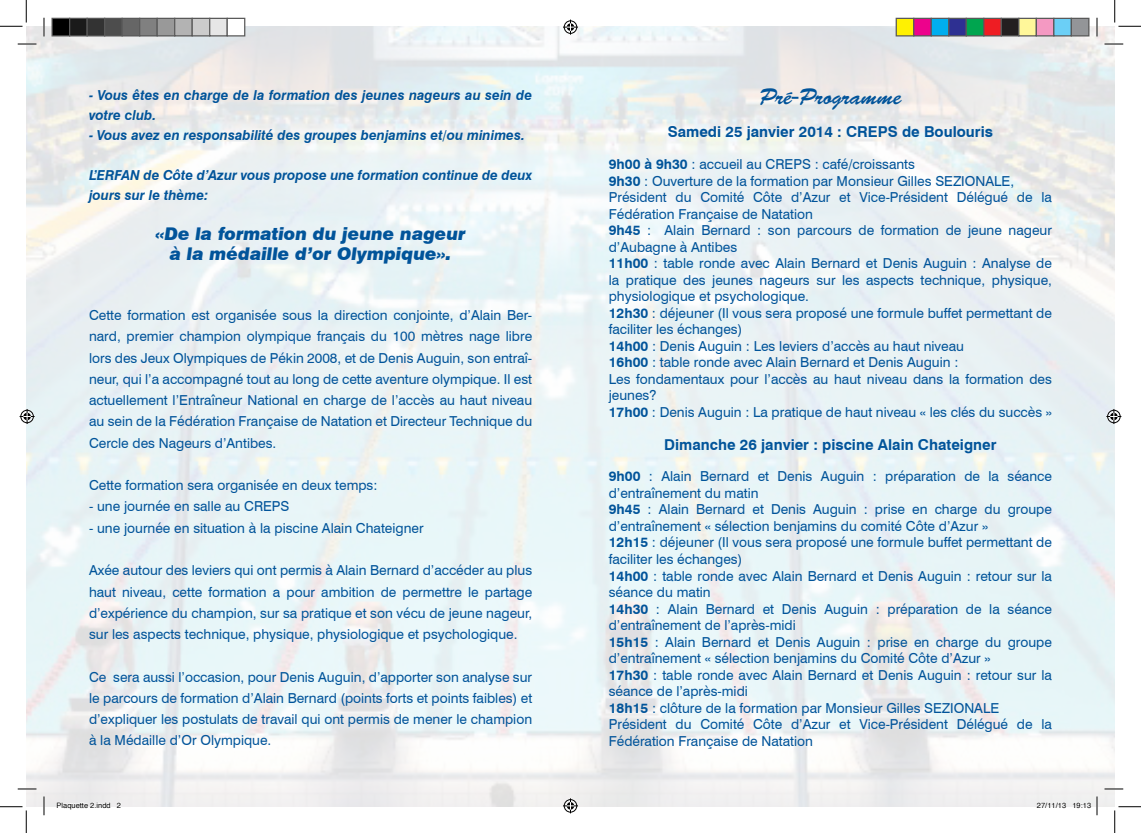
<style>
.page{position:relative;width:1141px;height:833px;background:#fff}
.page>*{position:absolute;margin:0;border:0;box-sizing:border-box;transform-origin:0 0}
.t1{font:22.5px "Brush Script Std";color:#01549a}
.t2{font:italic 900 17.5px/20px "Swiss 721 BT";color:#01549a;text-align:center}
.t3{font:700 15px "Swiss 721 BT";color:#01549a}
.t4{font:13.75px/16.5px "Swiss 721 BT";color:#01549a;text-align:justify}
.t5{font:italic 700 13.75px/20px "Swiss 721 BT";color:#01549a}
.t6{font:7.5px "Helvetica";color:#000}
.s1{font-weight:700}
</style>
<div class="page">
<svg style="left:18px;top:43px;width:18px;height:2px"></svg>
<svg style="left:1104px;top:43px;width:19px;height:2px"></svg>
<svg style="left:18px;top:787px;width:18px;height:2px"></svg>
<svg style="left:1104px;top:787px;width:19px;height:2px"></svg>
<svg style="left:43px;top:18px;width:2px;height:18px"></svg>
<svg style="left:43px;top:796px;width:2px;height:18px"></svg>
<svg style="left:1096px;top:18px;width:1px;height:18px"></svg>
<svg style="left:0;top:0;width:27px;height:27px"></svg>
<svg style="left:0;top:806px;width:27px;height:26px"></svg>
<svg style="left:1114px;top:0;width:26px;height:27px"></svg>
<svg style="left:1114px;top:806px;width:26px;height:26px"></svg>
<svg style="left:563px;top:20px;width:15px;height:15px"></svg>
<svg style="left:563px;top:797px;width:15px;height:15px"></svg>
<svg style="left:20px;top:409px;width:15px;height:15px"></svg>
<svg style="left:1106px;top:409px;width:15px;height:15px"></svg>
<div style="left:52px;top:18px;width:18px;height:18px;background:#000"></div>
<div style="left:51px;top:18px;width:19px;height:18px;border:1px solid #595959"></div>
<div style="left:70px;top:18px;width:17px;height:18px;background:#1a1a1a"></div>
<div style="left:69px;top:18px;width:19px;height:18px;border:1px solid #595959"></div>
<div style="left:87px;top:18px;width:18px;height:18px;background:#333"></div>
<div style="left:86px;top:18px;width:19px;height:18px;border:1px solid #595959"></div>
<div style="left:105px;top:18px;width:17px;height:18px;background:#4d4d4d"></div>
<div style="left:104px;top:18px;width:19px;height:18px;border:1px solid #595959"></div>
<div style="left:122px;top:18px;width:18px;height:18px;background:#666"></div>
<div style="left:121px;top:18px;width:19px;height:18px;border:1px solid #595959"></div>
<div style="left:140px;top:18px;width:17px;height:18px;background:#808080"></div>
<div style="left:139px;top:18px;width:19px;height:18px;border:1px solid #595959"></div>
<div style="left:157px;top:18px;width:18px;height:18px;background:#999"></div>
<div style="left:156px;top:18px;width:19px;height:18px;border:1px solid #595959"></div>
<div style="left:175px;top:18px;width:17px;height:18px;background:#b3b3b3"></div>
<div style="left:174px;top:18px;width:19px;height:18px;border:1px solid #595959"></div>
<div style="left:192px;top:18px;width:18px;height:18px;background:#ccc"></div>
<div style="left:191px;top:18px;width:19px;height:18px;border:1px solid #595959"></div>
<div style="left:210px;top:18px;width:17px;height:18px;background:#e6e6e6"></div>
<div style="left:209px;top:18px;width:19px;height:18px;border:1px solid #595959"></div>
<div style="left:226px;top:18px;width:19px;height:18px;border:1px solid #595959"></div>
<div style="left:896px;top:18px;width:17px;height:18px;background:#fff101"></div>
<div style="left:895px;top:18px;width:19px;height:18px;border:1px solid #595959"></div>
<div style="left:913px;top:18px;width:18px;height:18px;background:#ed028c"></div>
<div style="left:913px;top:18px;width:18px;height:18px;border:1px solid #595959"></div>
<div style="left:931px;top:18px;width:17px;height:18px;background:#00aeef"></div>
<div style="left:930px;top:18px;width:19px;height:18px;border:1px solid #595959"></div>
<div style="left:948px;top:18px;width:18px;height:18px;background:#2e3092"></div>
<div style="left:948px;top:18px;width:18px;height:18px;border:1px solid #595959"></div>
<div style="left:966px;top:18px;width:17px;height:18px;background:#00a54f"></div>
<div style="left:965px;top:18px;width:19px;height:18px;border:1px solid #595959"></div>
<div style="left:983px;top:18px;width:18px;height:18px;background:#ee1d23"></div>
<div style="left:983px;top:18px;width:18px;height:18px;border:1px solid #595959"></div>
<div style="left:1001px;top:18px;width:17px;height:18px;background:#231f20"></div>
<div style="left:1000px;top:18px;width:19px;height:18px;border:1px solid #595959"></div>
<div style="left:1018px;top:18px;width:18px;height:18px;background:#fff79a"></div>
<div style="left:1018px;top:18px;width:18px;height:18px;border:1px solid #595959"></div>
<div style="left:1036px;top:18px;width:17px;height:18px;background:#f499c2"></div>
<div style="left:1035px;top:18px;width:19px;height:18px;border:1px solid #595959"></div>
<div style="left:1053px;top:18px;width:18px;height:18px;background:#6bcff6"></div>
<div style="left:1053px;top:18px;width:18px;height:18px;border:1px solid #595959"></div>
<div style="left:1071px;top:18px;width:17px;height:18px;background:#939598"></div>
<div style="left:1070px;top:18px;width:19px;height:18px;border:1px solid #595959"></div>
<svg style="left:57px;top:801px;width:54px;height:6px"></svg>
<svg style="left:1036px;top:801px;width:30px;height:6px"></svg>
<svg style="left:1072px;top:796px;width:25px;height:18px"></svg>
<p class="t5" style="left:89px;top:84px;width:444px">- Vous êtes en charge de la formation des jeunes nageurs au sein de votre club.</p>
<p class="t5" style="left:89px;top:124px;width:437px">- Vous avez en responsabilité des groupes benjamins et/ou minimes.</p>
<p class="t5" style="left:89px;top:164px;width:444px">L’ERFAN de Côte d’Azur vous propose une formation continue de deux jours sur le thème:</p>
<p class="t2" style="left:155px;top:223px;width:312px">«De la formation du jeune nageur à la médaille d’or Olympique».</p>
<p class="t4" style="left:89px;top:304px;width:444px;line-height:21.2px">Cette formation est organisée sous la direction conjointe, d’Alain Ber&shy;nard, premier champion olympique français du 100 mètres nage libre lors des Jeux Olympiques de Pékin 2008, et de Denis Auguin, son entraî&shy;neur, qui l’a accompagné tout au long de cette aventure olympique. Il est actuellement l’Entraîneur National en charge de l’accès au haut niveau au sein de la Fédération Française de Natation et Directeur Technique du Cercle des Nageurs d’Antibes.</p>
<p class="t4" style="left:89px;top:476px;width:290px">Cette formation sera organisée en deux temps:</p>
<p class="t4" style="left:89px;top:498px;width:202px">- une journée en salle au CREPS</p>
<p class="t4" style="left:89px;top:519px;width:336px">- une journée en situation à la piscine Alain Chateigner</p>
<p class="t4" style="left:89px;top:559px;width:444px;line-height:21.2px">Axée autour des leviers qui ont permis à Alain Bernard d’accéder au plus haut niveau, cette formation a pour ambition de permettre le partage d’expérience du champion, sur sa pratique et son vécu de jeune nageur, sur les aspects technique, physique, physiologique et psychologique.</p>
<p class="t4" style="left:89px;top:665px;width:444px;line-height:21.2px">Ce sera aussi l’occasion, pour Denis Auguin, d’apporter son analyse sur le parcours de formation d’Alain Bernard (points forts et points faibles) et d’expliquer les postulats de travail qui ont permis de mener le champion à la Médaille d’Or Olympique.</p>
<h1 class="t1" style="left:759px;top:84px;width:143px">Pré-Programme</h1>
<p class="t3" style="left:667px;top:122px;width:327px">Samedi 25 janvier 2014 : CREPS de Boulouris</p>
<p class="t4" style="left:608px;top:156px;width:444px;text-align:left"><span class="s1">9h00 à 9h30</span> : accueil au CREPS : café/croissants<br><span class="s1">9h30</span> : Ouverture de la formation par Monsieur Gilles SEZIONALE, Président du Comité Côte d’Azur et Vice-Président Délégué de la Fédération Française de Natation<br><span class="s1">9h45</span> : Alain Bernard : son parcours de formation de jeune nageur d’Aubagne à Antibes<br><span class="s1">11h00</span> : table ronde avec Alain Bernard et Denis Auguin : Analyse de la pratique des jeunes nageurs sur les aspects technique, physique, physiologique et psychologique.<br><span class="s1">12h30</span> : déjeuner (Il vous sera proposé une formule buffet permettant de faciliter les échanges)<br><span class="s1">14h00</span> : Denis Auguin : Les leviers d’accès au haut niveau<br><span class="s1">16h00</span> : table ronde avec Alain Bernard et Denis Auguin :<br>Les fondamentaux pour l’accès au haut niveau dans la formation des jeunes?<br><span class="s1">17h00</span> : Denis Auguin : La pratique de haut niveau « les clés du succès »</p>
<p class="t3" style="left:664px;top:434px;width:333px">Dimanche 26 janvier : piscine Alain Chateigner</p>
<p class="t4" style="left:608px;top:468px;width:444px;text-align:left"><span class="s1">9h00</span> : Alain Bernard et Denis Auguin : préparation de la séance d’entraînement du matin<br><span class="s1">9h45</span> : Alain Bernard et Denis Auguin : prise en charge du groupe d’entraînement « sélection benjamins du comité Côte d’Azur »<br><span class="s1">12h15</span> : déjeuner (Il vous sera proposé une formule buffet permettant de faciliter les échanges)<br><span class="s1">14h00</span> : table ronde avec Alain Bernard et Denis Auguin : retour sur la séance du matin<br><span class="s1">14h30</span> : Alain Bernard et Denis Auguin : préparation de la séance d’entraînement de l’après-midi<br><span class="s1">15h15</span> : Alain Bernard et Denis Auguin : prise en charge du groupe d’entraînement « sélection benjamins du Comité Côte d’Azur »<br><span class="s1">17h30</span> : table ronde avec Alain Bernard et Denis Auguin : retour sur la séance de l’après-midi<br><span class="s1">18h15</span> : clôture de la formation par Monsieur Gilles SEZIONALE Président du Comité Côte d’Azur et Vice-Président Délégué de la Fédération Française de Natation</p>
<p class="t6" style="left:56px;top:798px;width:66px">Plaquette 2.indd 2</p>
<p class="t6" style="left:1036px;top:798px;width:56px">27/11/13 19:13</p>
</div>
